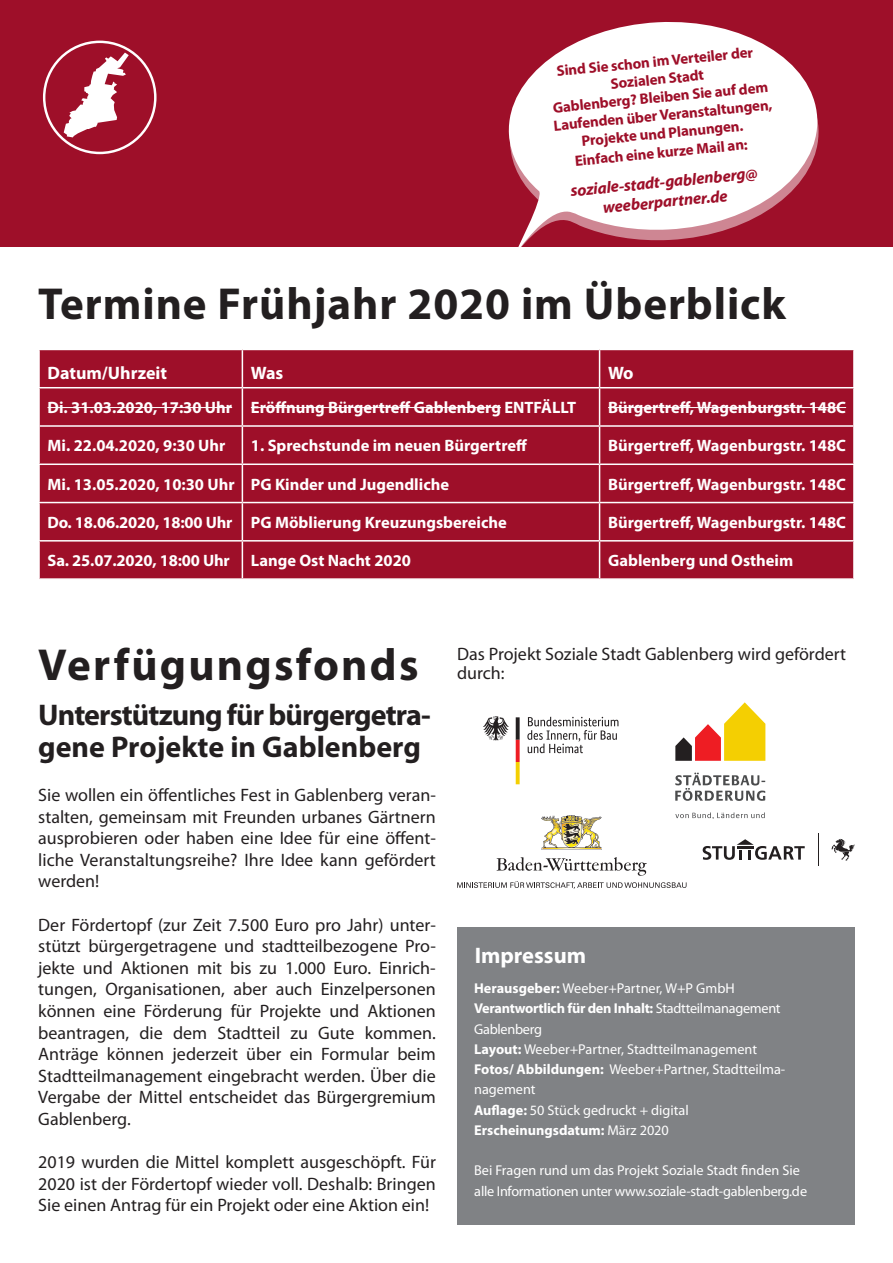
<style>
.page{position:relative;width:893px;height:1263px;background:#fff}
.page>*{position:absolute;margin:0;border:0;box-sizing:border-box;transform-origin:0 0}
.t1{font:700 45px "Myriad Pro";letter-spacing:.02em;color:#231f20}
.t2{font:700 45px "Myriad Pro";letter-spacing:.05em;color:#231f20}
.t3{font:700 30px/31.5px "Myriad Pro";letter-spacing:-.03em;color:#231f20}
.t4{font:700 22.5px "Myriad Pro";color:#fff}
.t5{font:18px/21.6px "Myriad Pro";color:#231f20;text-align:justify}
.t6{font:700 18px "Myriad Pro";color:#fff}
.t7{font:700 16.5px "Myriad Pro";color:#fff}
.t8{font:italic 700 16.5px/19.6px "Myriad Pro";color:#9e0f29;text-align:center}
.t9{font:700 15px "Myriad Pro";color:#9e0f29}
.t10{font:14.25px/20.2px "Myriad Pro";color:#fff}
.s1{font-weight:700}
</style>
<div class="page">
<div style="left:0;top:0;width:893px;height:247px;background:#9e0f29"></div>
<div style="left:457px;top:927px;width:398px;height:298px;background:#808285"></div>
<img style="left:541px;top:816px;width:61px;height:33px">
<svg style="left:457px;top:857px;width:229px;height:32px"></svg>
<svg style="left:527px;top:717px;width:91px;height:36px"></svg>
<svg style="left:483px;top:716px;width:26px;height:24px"></svg>
<svg style="left:516px;top:717px;width:4px;height:67px"></svg>
<svg style="left:675px;top:702px;width:90px;height:59px"></svg>
<svg style="left:675px;top:812px;width:90px;height:7px"></svg>
<svg style="left:675px;top:773px;width:90px;height:28px"></svg>
<svg style="left:703px;top:839px;width:102px;height:21px"></svg>
<svg style="left:831px;top:838px;width:24px;height:22px"></svg>
<hr style="left:818px;top:834px;width:1px;height:32px;background:#231f20">
<div style="left:40px;top:350px;width:813px;height:228px;background:#9e0f29"></div>
<hr style="left:242px;top:350px;width:1px;height:37px;background:#fff">
<hr style="left:599px;top:350px;width:1px;height:37px;background:#fff">
<hr style="left:38px;top:387px;width:204px;height:1px;background:#fff">
<hr style="left:242px;top:387px;width:358px;height:1px;background:#fff">
<hr style="left:242px;top:388px;width:1px;height:37px;background:#fff">
<hr style="left:600px;top:387px;width:255px;height:1px;background:#fff">
<hr style="left:599px;top:388px;width:1px;height:37px;background:#fff">
<hr style="left:38px;top:425px;width:204px;height:2px;background:#fff">
<hr style="left:242px;top:425px;width:358px;height:2px;background:#fff">
<hr style="left:242px;top:427px;width:1px;height:36px;background:#fff">
<hr style="left:600px;top:425px;width:255px;height:2px;background:#fff">
<hr style="left:599px;top:427px;width:1px;height:36px;background:#fff">
<hr style="left:38px;top:463px;width:204px;height:2px;background:#fff">
<hr style="left:242px;top:463px;width:358px;height:2px;background:#fff">
<hr style="left:242px;top:465px;width:1px;height:37px;background:#fff">
<hr style="left:600px;top:463px;width:255px;height:2px;background:#fff">
<hr style="left:599px;top:465px;width:1px;height:37px;background:#fff">
<hr style="left:38px;top:502px;width:204px;height:1px;background:#fff">
<hr style="left:242px;top:502px;width:358px;height:1px;background:#fff">
<hr style="left:242px;top:503px;width:1px;height:37px;background:#fff">
<hr style="left:600px;top:502px;width:255px;height:1px;background:#fff">
<hr style="left:599px;top:503px;width:1px;height:37px;background:#fff">
<hr style="left:38px;top:540px;width:204px;height:2px;background:#fff">
<hr style="left:242px;top:540px;width:358px;height:2px;background:#fff">
<hr style="left:242px;top:542px;width:1px;height:36px;background:#fff">
<hr style="left:600px;top:540px;width:255px;height:2px;background:#fff">
<hr style="left:599px;top:542px;width:1px;height:36px;background:#fff">
<hr style="left:48px;top:407px;width:184px;height:1px;background:#fff">
<hr style="left:251px;top:407px;width:250px;height:1px;background:#fff">
<hr style="left:608px;top:407px;width:238px;height:1px;background:#fff">
<svg style="left:508px;top:22px;width:311px;height:225px;fill:#fff"></svg>
<svg style="left:64px;top:53px;width:65px;height:84px"></svg>
<div style="left:43px;top:41px;width:114px;height:113px;border:2px solid #fff;border-radius:50%"></div>
<p class="t9" style="left:556px;top:62px;width:199px;rotate:-6deg">Sind Sie schon im Verteiler der</p>
<p class="t9" style="left:610px;top:74px;width:95px;rotate:-6deg">Sozialen Stadt</p>
<p class="t9" style="left:552px;top:99px;width:218px;rotate:-6deg">Gablenberg? Bleiben Sie auf dem</p>
<p class="t9" style="left:553px;top:117px;width:221px;rotate:-6deg">Laufenden über Veranstaltungen,</p>
<p class="t9" style="left:581px;top:132px;width:164px;rotate:-6deg">Projekte und Planungen.</p>
<p class="t9" style="left:574px;top:152px;width:175px;rotate:-6deg">Einfach eine kurze Mail an:</p>
<p class="t8" style="left:570px;top:180px;width:189px;rotate:-5deg">soziale-stadt-gablenberg@ weeberpartner.de</p>
<h1 class="t1" style="left:38px;top:274px;width:749px">Termine Frühjahr 2020 im Überblick</h1>
<p class="t6" style="left:48px;top:361px;width:121px">Datum/Uhrzeit</p>
<p class="t6" style="left:251px;top:361px;width:34px">Was</p>
<p class="t6" style="left:608px;top:361px;width:27px">Wo</p>
<p class="t7" style="left:48px;top:397px;width:530px">Di. 31.03.2020, 17:30 Uhr Eröffnung Bürgertreff Gablenberg ENTFÄLLT</p>
<p class="t7" style="left:608px;top:397px;width:240px">Bürgertreff, Wagenburgstr. 148C</p>
<p class="t7" style="left:48px;top:435px;width:179px">Mi. 22.04.2020, 9:30 Uhr</p>
<p class="t7" style="left:251px;top:435px;width:278px">1. Sprechstunde im neuen Bürgertreff</p>
<p class="t7" style="left:608px;top:435px;width:240px">Bürgertreff, Wagenburgstr. 148C</p>
<p class="t7" style="left:48px;top:473px;width:403px">Mi. 13.05.2020, 10:30 Uhr PG Kinder und Jugendliche</p>
<p class="t7" style="left:608px;top:473px;width:240px">Bürgertreff, Wagenburgstr. 148C</p>
<p class="t7" style="left:48px;top:511px;width:461px">Do. 18.06.2020, 18:00 Uhr PG Möblierung Kreuzungsbereiche</p>
<p class="t7" style="left:608px;top:511px;width:240px">Bürgertreff, Wagenburgstr. 148C</p>
<p class="t7" style="left:48px;top:550px;width:184px">Sa. 25.07.2020, 18:00 Uhr</p>
<p class="t7" style="left:251px;top:550px;width:162px">Lange Ost Nacht 2020</p>
<p class="t7" style="left:608px;top:550px;width:187px">Gablenberg und Ostheim</p>
<h1 class="t2" style="left:38px;top:636px;width:382px">Verfügungsfonds</h1>
<h2 class="t3" style="left:38px;top:698px;width:394px">Unterstützung für bürgergetra&shy;gene Projekte in Gablenberg</h2>
<p class="t5" style="left:38px;top:784px;width:399px">Sie wollen ein öffentliches Fest in Gablenberg veran&shy;stalten, gemeinsam mit Freunden urbanes Gärtnern ausprobieren oder haben eine Idee für eine öffent&shy;liche Veranstaltungsreihe? Ihre Idee kann gefördert werden!</p>
<p class="t5" style="left:38px;top:913px;width:399px">Der Fördertopf (zur Zeit 7.500 Euro pro Jahr) unter&shy;stützt bürgergetragene und stadtteilbezogene Pro&shy;jekte und Aktionen mit bis zu 1.000 Euro. Einrich&shy;tungen, Organisationen, aber auch Einzelpersonen können eine Förderung für Projekte und Aktionen beantragen, die dem Stadtteil zu Gute kommen.<br>Anträge können jederzeit über ein Formular beim Stadtteilmanagement eingebracht werden. Über die Vergabe der Mittel entscheidet das Bürgergremium Gablenberg.</p>
<p class="t5" style="left:38px;top:1151px;width:399px">2019 wurden die Mittel komplett ausgeschöpft. Für 2020 ist der Fördertopf wieder voll. Deshalb: Bringen Sie einen Antrag für ein Projekt oder eine Aktion ein!</p>
<p class="t5" style="left:457px;top:643px;width:390px">Das Projekt Soziale Stadt Gablenberg wird gefördert</p>
<p class="t5" style="left:457px;top:662px;width:49px">durch:</p>
<p class="t4" style="left:475px;top:941px;width:113px">Impressum</p>
<p class="t10" style="left:474px;top:978px;width:313px"><span class="s1">Herausgeber:</span> Weeber+Partner, W+P GmbH <span class="s1">Verantwortlich für den Inhalt:</span> Stadtteilmanagement Gablenberg<br><span class="s1">Layout:</span> Weeber+Partner, Stadtteilmanagement <span class="s1">Fotos/ Abbildungen:</span> Weeber+Partner, Stadtteilma&shy;nagement<br><span class="s1">Auflage:</span> 50 Stück gedruckt + digital <span class="s1">Erscheinungsdatum:</span> März 2020</p>
<p class="t10" style="left:474px;top:1160px;width:334px">Bei Fragen rund um das Projekt Soziale Stadt finden Sie alle Informationen unter www.soziale-stadt-gablenberg.de</p>
</div>
